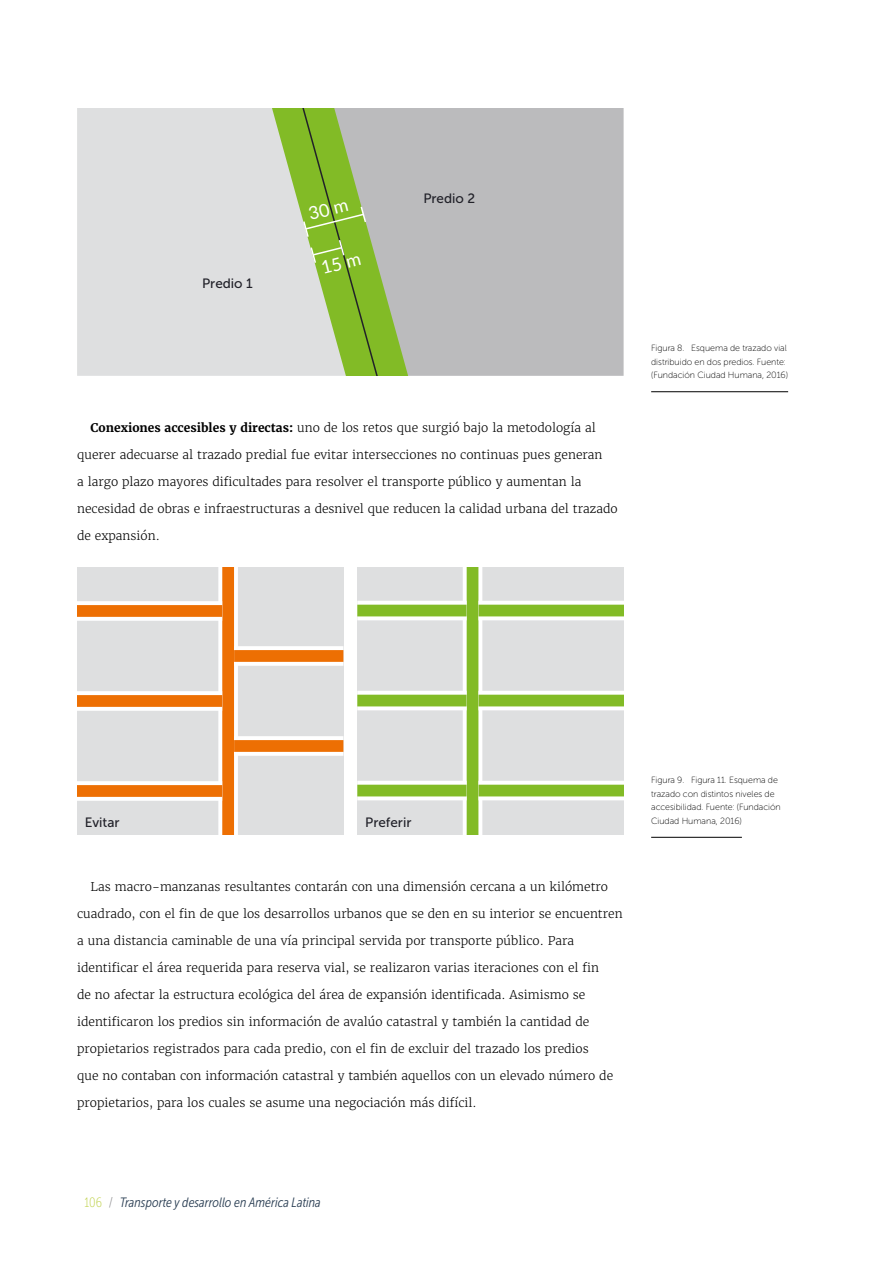
<style>
.page{position:relative;width:893px;height:1263px;background:#fff}
.page>*{position:absolute;margin:0;border:0;box-sizing:border-box;transform-origin:0 0}
.t1{font:italic 13.5px "Museo Sans Cond 300";color:#2b3f54}
.t2{font:13.5px "Museo Sans 500";color:#212129}
.Cuerpo{font:300 12px "Merriweather";color:#000}
.t3{font:9px/13.5px "Museo Sans Rounded 100";color:#000}
.s1{font-weight:700}
.s2{font-family:"Museo Sans Cond 100";font-style:normal;color:#bccf42}
.s3{font-family:"Museo Sans Cond 100";font-style:normal;color:#7f7e80}
</style>
<div class="page">
<div style="left:77px;top:108px;width:149px;height:268px;background:#dedfe0"></div>
<div style="left:454px;top:108px;width:170px;height:268px;background:#bbbbbd"></div>
<svg style="left:226px;top:108px;width:228px;height:268px;background:#c8ccc4"></svg>
<div style="left:357px;top:567px;width:267px;height:268px;background:#dedfe0"></div>
<svg style="left:463px;top:567px;width:19px;height:268px;background:#f2f8ea"></svg>
<div style="left:467px;top:567px;width:11px;height:268px;background:#82bb26"></div>
<div style="left:357px;top:601px;width:110px;height:19px;background:linear-gradient(to right,#fff,#fff)"></div>
<div style="left:357px;top:605px;width:110px;height:11px;background:#82bb26"></div>
<div style="left:478px;top:601px;width:146px;height:19px;background:linear-gradient(to right,#fff,#fff)"></div>
<div style="left:478px;top:605px;width:146px;height:11px;background:#82bb26"></div>
<div style="left:357px;top:691px;width:110px;height:19px;background:linear-gradient(to right,#fff,#fff)"></div>
<div style="left:357px;top:695px;width:110px;height:11px;background:#82bb26"></div>
<div style="left:478px;top:691px;width:146px;height:19px;background:linear-gradient(to right,#fff,#fff)"></div>
<div style="left:478px;top:695px;width:146px;height:11px;background:#82bb26"></div>
<div style="left:357px;top:781px;width:110px;height:19px;background:linear-gradient(to right,#fff,#fff)"></div>
<div style="left:357px;top:785px;width:110px;height:11px;background:#82bb26"></div>
<div style="left:478px;top:781px;width:146px;height:19px;background:linear-gradient(to right,#fff,#fff)"></div>
<div style="left:478px;top:785px;width:146px;height:11px;background:#82bb26"></div>
<div style="left:77px;top:567px;width:266px;height:268px;background:#dedfe0"></div>
<div style="left:218px;top:567px;width:20px;height:268px;background:#fff"></div>
<div style="left:222px;top:567px;width:12px;height:268px;background:#ed6f03"></div>
<div style="left:234px;top:646px;width:109px;height:20px;background:#fff"></div>
<div style="left:234px;top:650px;width:109px;height:12px;background:#ed6f03"></div>
<div style="left:77px;top:601px;width:145px;height:20px;background:#fff"></div>
<div style="left:77px;top:605px;width:145px;height:12px;background:#ed6f03"></div>
<div style="left:234px;top:736px;width:109px;height:20px;background:#fff"></div>
<div style="left:234px;top:740px;width:109px;height:12px;background:#ed6f03"></div>
<div style="left:77px;top:691px;width:145px;height:20px;background:#fff"></div>
<div style="left:77px;top:695px;width:145px;height:12px;background:#ed6f03"></div>
<div style="left:77px;top:781px;width:145px;height:20px;background:#fff"></div>
<div style="left:77px;top:785px;width:145px;height:12px;background:#ed6f03"></div>
<hr style="left:651px;top:391px;width:137px;height:1px;background:#000">
<hr style="left:651px;top:837px;width:91px;height:1px;background:#000">
<svg style="left:298px;top:108px;width:84px;height:268px;background:#9cbf66"></svg>
<p class="t2" style="left:202px;top:276px;width:52px">Predio 1</p>
<p class="t2" style="left:423px;top:191px;width:53px">Predio 2</p>
<p class="Cuerpo" style="left:91px;top:420px;width:507px"><span class="s1">Conexiones accesibles y directas:</span> uno de los retos que surgió bajo la metodología al</p>
<p class="Cuerpo" style="left:77px;top:447px;width:527px">querer adecuarse al trazado predial fue evitar intersecciones no continuas pues generan</p>
<p class="Cuerpo" style="left:77px;top:474px;width:506px">a largo plazo mayores dificultades para resolver el transporte público y aumentan la</p>
<p class="Cuerpo" style="left:77px;top:501px;width:542px">necesidad de obras e infraestructuras a desnivel que reducen la calidad urbana del trazado</p>
<p class="Cuerpo" style="left:77px;top:528px;width:84px">de expansión.</p>
<p class="t3" style="left:651px;top:341px;width:138px">Figura 8. Esquema de trazado vial distribuido en dos predios. Fuente: (Fundación Ciudad Humana, 2016)</p>
<p class="t2" style="left:85px;top:814px;width:36px">Evitar</p>
<p class="t2" style="left:365px;top:814px;width:48px">Preferir</p>
<p class="Cuerpo" style="left:91px;top:879px;width:519px">Las macro-manzanas resultantes contarán con una dimensión cercana a un kilómetro</p>
<p class="Cuerpo" style="left:77px;top:906px;width:547px">cuadrado, con el fin de que los desarrollos urbanos que se den en su interior se encuentren</p>
<p class="Cuerpo" style="left:77px;top:933px;width:499px">a una distancia caminable de una vía principal servida por transporte público. Para</p>
<p class="Cuerpo" style="left:77px;top:960px;width:523px">identificar el área requerida para reserva vial, se realizaron varias iteraciones con el fin</p>
<p class="Cuerpo" style="left:77px;top:987px;width:510px">de no afectar la estructura ecológica del área de expansión identificada. Asimismo se</p>
<p class="Cuerpo" style="left:77px;top:1014px;width:514px">identificaron los predios sin información de avalúo catastral y también la cantidad de</p>
<p class="Cuerpo" style="left:77px;top:1041px;width:513px">propietarios registrados para cada predio, con el fin de excluir del trazado los predios</p>
<p class="Cuerpo" style="left:77px;top:1068px;width:538px">que no contaban con información catastral y también aquellos con un elevado número de</p>
<p class="Cuerpo" style="left:77px;top:1095px;width:401px">propietarios, para los cuales se asume una negociación más difícil.</p>
<p class="t3" style="left:651px;top:773px;width:131px">Figura 9. Figura 11. Esquema de trazado con distintos niveles de accesibilidad. Fuente: (Fundación<br>Ciudad Humana, 2016)</p>
<p class="t1" style="left:84px;top:1195px;width:238px"><span class="s2">106</span> <span class="s3">/</span> Transporte y desarrollo en América Latina</p>
</div>
